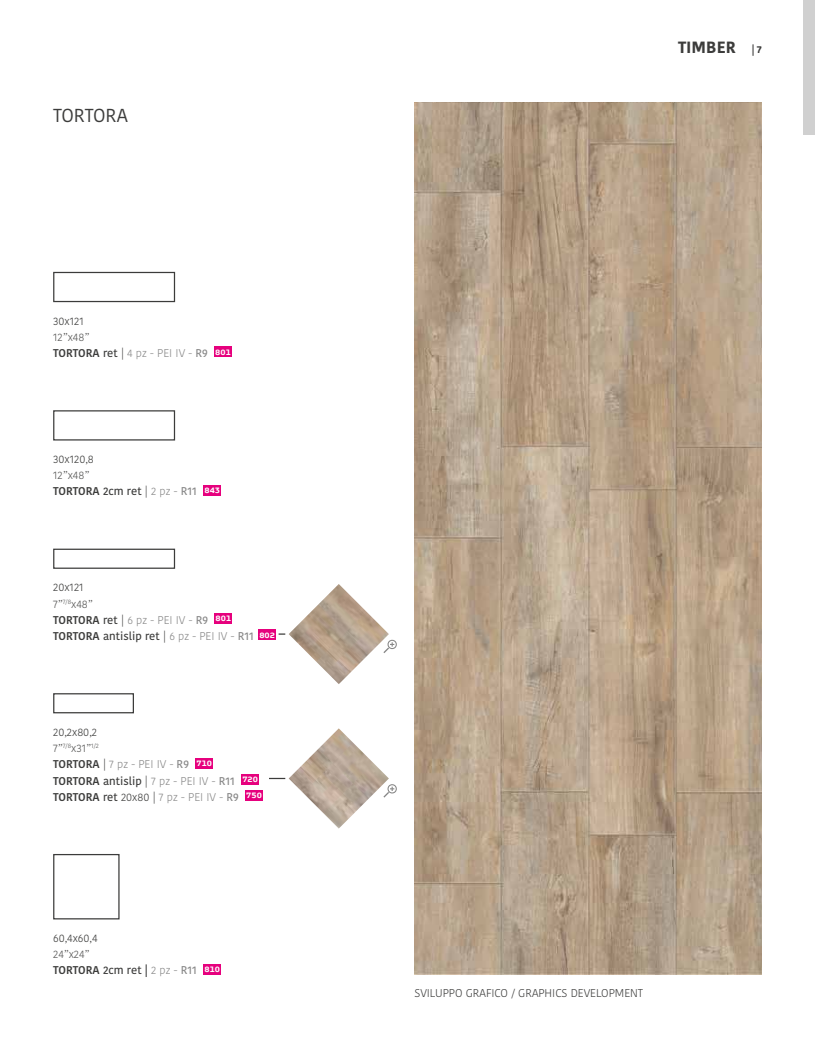
<style>
.page{position:relative;width:815px;height:1063px;background:#fff}
.page>*{position:absolute;margin:0;border:0;box-sizing:border-box;transform-origin:0 0}
.t1{font:18.75px "Kohinoor Bangla";letter-spacing:-.01em;color:#3c3c3b}
.t2{font:700 16.25px "Kohinoor Bangla";color:#3c3c3b}
.t3{font:300 11.25px/16.2px "Kohinoor Bangla";color:#878787}
.t4{font:300 11.25px "Kohinoor Bangla";color:#3c3c3b}
.t5{font:600 11.25px/16.2px "Kohinoor Bangla";letter-spacing:-.005em;color:#3c3c3b}
.t6{font:300 11.25px/16.2px "Kohinoor Bangla";color:#575756}
.t7{font:700 10px "Kohinoor Bangla";color:#3c3c3b}
.s1{color:#575756}
.s2{font-weight:600;color:#3c3c3b}
.s3{font-weight:500;color:#3c3c3b}
.s4{color:#3c3c3b}
.s5{font-weight:500}
.s6{color:#878787}
.s7{font-weight:500;color:#878787}
.s8{font-weight:300;color:#575756}
.s9{font-weight:300;color:#878787}
</style>
<div class="page">
<div style="left:803px;top:0;width:12px;height:135px;background:#d0d0d0"></div>
<img style="left:415px;top:103px;width:347px;height:871px">
<div style="left:215px;top:613px;width:17px;height:11px;background:#e6007d"></div>
<div style="left:258px;top:629px;width:18px;height:11px;background:#e6007d"></div>
<div style="left:53px;top:854px;width:67px;height:65px;background:#fff;border:1px solid #3c3c3b"></div>
<div style="left:203px;top:964px;width:18px;height:10px;background:#e6007d"></div>
<div style="left:53px;top:549px;width:122px;height:20px;background:#fff;border:1px solid #3c3c3b"></div>
<div style="left:53px;top:272px;width:122px;height:30px;background:#fff;border:1px solid #3c3c3b"></div>
<div style="left:214px;top:346px;width:18px;height:11px;background:#e6007d"></div>
<div style="left:53px;top:410px;width:122px;height:31px;background:#fff;border:1px solid #3c3c3b"></div>
<div style="left:203px;top:485px;width:18px;height:10px;background:#e6007d"></div>
<div style="left:53px;top:693px;width:81px;height:20px;background:#fff;border:1px solid #3c3c3b"></div>
<div style="left:195px;top:758px;width:18px;height:10px;background:#e6007d"></div>
<div style="left:241px;top:774px;width:18px;height:11px;background:#e6007d"></div>
<div style="left:245px;top:790px;width:18px;height:11px;background:#e6007d"></div>
<svg style="left:389px;top:784px;width:8px;height:10px"></svg>
<svg style="left:269px;top:778px;width:16px;height:1px"></svg>
<img style="left:289px;top:728px;width:100px;height:101px">
<svg style="left:389px;top:639px;width:8px;height:10px"></svg>
<img style="left:289px;top:584px;width:100px;height:100px">
<svg style="left:279px;top:633px;width:6px;height:2px"></svg>
<h1 class="t1" style="left:53px;top:101px;width:76px">TORTORA</h1>
<p class="t4" style="left:53px;top:312px;width:32px">30x121</p>
<p class="t3" style="left:53px;top:329px;width:179px"><span class="s1">12”x48”<br></span><span class="s2">TORTORA</span> <span class="s3">ret</span> <span class="s4">|</span> 4 pz - PEI IV - <span class="s5">R9</span> <sup>801</sup></p>
<p class="t4" style="left:53px;top:451px;width:42px">30x120,8</p>
<p class="t6" style="left:53px;top:467px;width:168px">12”x48”<br><span class="s2">TORTORA</span> <span class="s3">2cm ret</span> <span class="s4">|</span> <span class="s6">2 pz -</span> <span class="s7">R11</span> <sup>843</sup></p>
<p class="t3" style="left:53px;top:579px;width:223px"><span class="s4">20x121<br></span><span class="s1">7”</span><sup>7/8</sup><span class="s1">x48”<br></span><span class="s2">TORTORA</span> <span class="s3">ret</span> <span class="s4">|</span> 6 pz - PEI IV - <span class="s5">R9</span> <sup>801<br></sup><span class="s2">TORTORA</span> <span class="s3">antislip ret</span> <span class="s4">|</span> 6 pz - PEI IV - <span class="s5">R11</span> <sup>802</sup></p>
<p class="t3" style="left:53px;top:724px;width:210px"><span class="s4">20,2x80,2<br></span><span class="s1">7”</span><sup>7/8</sup><span class="s1">x31”</span><sup>1/2<br></sup><span class="s2">TORTORA</span> <span class="s4">|</span> 7 pz - PEI IV - <span class="s5">R9</span> <sup>710<br></sup><span class="s2">TORTORA</span> <span class="s3">antislip</span> <span class="s4">|</span> 7 pz - PEI IV - <span class="s5">R11</span> <sup>720<br></sup><span class="s2">TORTORA</span> <span class="s3">ret</span> <span class="s4">20x80 |</span> 7 pz - PEI IV - <span class="s5">R9</span> <sup>750</sup></p>
<p class="t4" style="left:53px;top:930px;width:46px">60,4x60,4</p>
<p class="t5" style="left:53px;top:946px;width:168px"><span class="s8">24”x24”<br></span>TORTORA <span class="s5">2cm ret</span> | <span class="s9">2 pz -</span> <span class="s7">R11</span> <sup>810</sup></p>
<h2 class="t2" style="left:678px;top:33px;width:59px">TIMBER</h2>
<p class="t7" style="left:752px;top:41px;width:12px">| 7</p>
<p class="t4" style="left:415px;top:985px;width:230px">SVILUPPO GRAFICO / GRAPHICS DEVELOPMENT</p>
</div>
